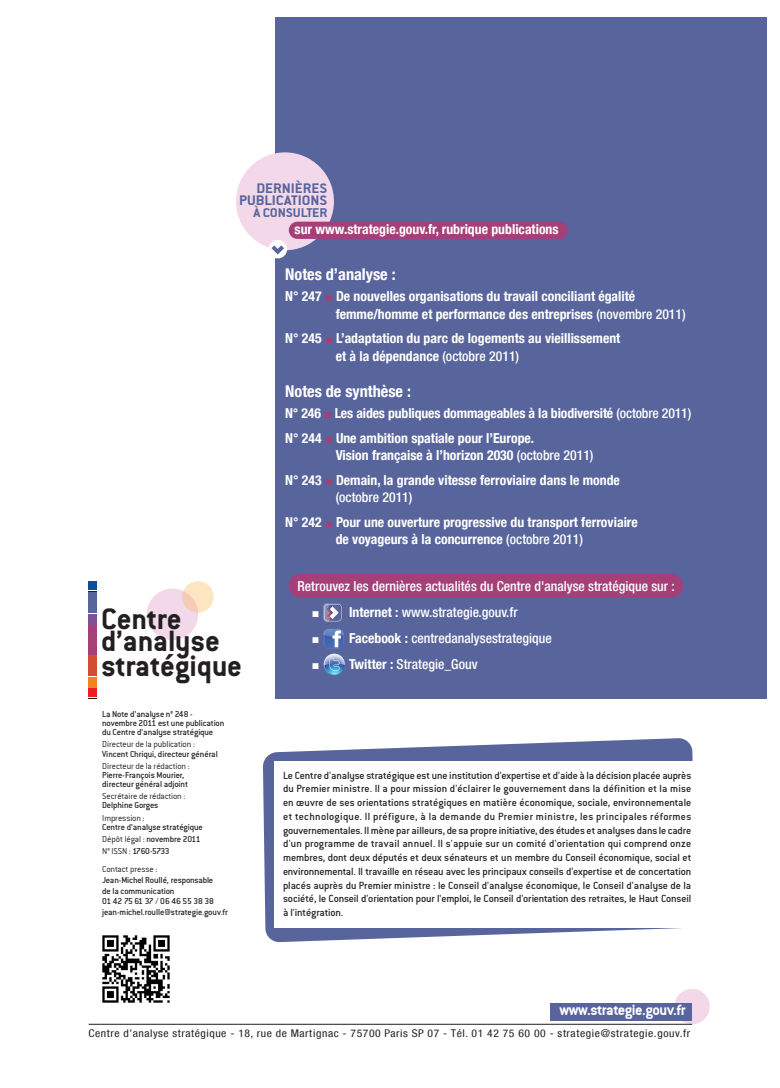
<style>
.page{position:relative;width:780px;height:1088px;background:#fff}
.page>*{position:absolute;margin:0;border:0;box-sizing:border-box;transform-origin:0 0}
.t1{font:700 32.25px/24.4px "Conduit ITC";letter-spacing:-.005em;color:#231f20}
.t2{font:700 condensed 16.25px "Helvetica Neue LT";color:#fff}
.t3{font:16.25px "Conduit ITCTT Bold";letter-spacing:-.025em;color:#fff}
.t4{font:15px/12.5px "Conduit ITCTT Bold";color:#58649c;text-align:right;scale:1.1 1}
.t5{font:700 condensed 13.75px/24.6px "Helvetica Neue LT";color:#fff}
.t6{font:500 condensed 13.75px "Helvetica Neue LT";color:#fff}
.t7{font:13.75px "Conduit ITCTT Bold";letter-spacing:-.01em;color:#58649c;scale:1.1 1}
.t8{font:13.75px "European Pi Three";color:#fff}
.t9{font:11.25px/13.8px "Conduit Md ITCTT Medium";letter-spacing:-.015em;color:#231f20;text-align:justify}
.t10{font:condensed 10.62px "Helvetica Neue LT";letter-spacing:.045em;color:#231f20;scale:1.1 1}
.t11{font:9.38px/9.2px "Conduit Md ITCTT Medium";letter-spacing:-.015em;color:#231f20}
.t12{font:9.38px "Conduit ITCTT Light";letter-spacing:-.015em;color:#231f20}
.s1{font-family:"European Pi Three";font-weight:400;font-stretch:normal;color:#a43f78}
.s2{font-weight:500}
.s3{font-weight:700}
.s4{font-family:"Conduit ITCTT Light"}
</style>
<div class="page">
<div style="left:275px;top:18px;width:492px;height:681px;background:#58649c"></div>
<div style="left:236px;top:152px;width:98px;height:98px;background:#f2d8e8;border-radius:50%"></div>
<div style="left:289px;top:222px;width:279px;height:17px;background:#a43f78;border-radius:9px"></div>
<div style="left:268px;top:240px;width:19px;height:18px;background:#fff;border-radius:50%"></div>
<svg style="left:271px;top:245px;width:13px;height:9px"></svg>
<div style="left:288px;top:574px;width:395px;height:23px;background:#a43f78;border-radius:12px"></div>
<img style="left:323px;top:629px;width:20px;height:19px;border-radius:5px">
<img style="left:323px;top:653px;width:22px;height:22px;border-radius:50%">
<svg style="left:323px;top:603px;width:19px;height:19px"></svg>
<svg style="left:323px;top:603px;width:18px;height:19px"></svg>
<svg style="left:263px;top:738px;width:430px;height:204px;fill:#58649c"></svg>
<div style="left:274px;top:761px;width:453px;height:167px;background:#fff"></div>
<div style="left:89px;top:581px;width:8px;height:9px;background:#0d4da1"></div>
<div style="left:89px;top:688px;width:8px;height:9px;background:#ee1d23"></div>
<div style="left:89px;top:593px;width:8px;height:20px;background:#58649c"></div>
<div style="left:89px;top:614px;width:8px;height:10px;background:#7e5195"></div>
<div style="left:89px;top:625px;width:8px;height:29px;background:#a43f78"></div>
<div style="left:89px;top:656px;width:8px;height:20px;background:#d34c34"></div>
<div style="left:89px;top:677px;width:8px;height:10px;background:#f58220"></div>
<div style="left:147px;top:588px;width:51px;height:52px;background:#f2d8e8;border-radius:50%"></div>
<svg style="left:182px;top:581px;width:31px;height:32px"></svg>
<div style="left:674px;top:989px;width:35px;height:35px;background:#f2d8e8;border-radius:50%"></div>
<div style="left:551px;top:1003px;width:141px;height:17px;background:#58649c"></div>
<hr style="left:89px;top:1024px;width:603px;height:1px;background:#231f20">
<img style="left:102px;top:935px;width:68px;height:68px">
<h3 class="t4" style="left:239px;top:182px;width:82px">deRNIèReS<br>PUBLICATIONS</h3>
<p class="t7" style="left:253px;top:205px;width:68px">À CONSULTeR</p>
<p class="t5" style="left:294px;top:216px;width:265px">sur www.strategie.gouv.fr, rubrique publications</p>
<h2 class="t2" style="left:285px;top:264px;width:112px">notes d’analyse :</h2>
<p class="t5" style="left:336px;top:287px;width:351px;line-height:17.5px;text-indent:-50px">n° 247 <span class="s1">g</span> De nouvelles organisations du travail conciliant égalité femme/homme et performance des entreprises <span class="s2">(novembre 2011)</span></p>
<p class="t5" style="left:336px;top:329px;width:286px;line-height:17.5px;text-indent:-50px">n° 245 <span class="s1">g</span> l’adaptation du parc de logements au vieillissement et à la dépendance <span class="s2">(octobre 2011)</span></p>
<h2 class="t2" style="left:285px;top:381px;width:127px">notes de synthèse :</h2>
<p class="t5" style="left:285px;top:401px;width:407px">n° 246 <span class="s1">g</span> les aides publiques dommageables à la biodiversité <span class="s2">(octobre 2011) </span>n° 244 <span class="s1">g</span> une ambition spatiale pour l’europe.</p>
<p class="t5" style="left:285px;top:443px;width:336px;text-indent:50px">vision française à l’horizon 2030 <span class="s2">(octobre 2011)<br></span>n° 243 <span class="s1">g</span> Demain, la grande vitesse ferroviaire dans le monde</p>
<p class="t5" style="left:285px;top:485px;width:354px;text-indent:50px"><span class="s2">(octobre 2011)<br></span>n° 242 <span class="s1">g</span> pour une ouverture progressive du transport ferroviaire</p>
<p class="t5" style="left:336px;top:527px;width:249px">de voyageurs à la concurrence <span class="s2">(octobre 2011)</span></p>
<p class="t6" style="left:297px;top:578px;width:379px">Retrouvez les dernières actualités du Centre d'analyse stratégique sur :</p>
<p class="t8" style="left:311px;top:604px;width:9px">g</p>
<p class="t6" style="left:349px;top:604px;width:170px"><span class="s3">internet :</span> www.strategie.gouv.fr</p>
<p class="t8" style="left:311px;top:630px;width:9px">g</p>
<p class="t6" style="left:349px;top:630px;width:204px"><span class="s3">Facebook :</span> centredanalysestrategique</p>
<p class="t8" style="left:311px;top:656px;width:9px">g</p>
<p class="t6" style="left:349px;top:655px;width:130px"><span class="s3">twitter :</span> Strategie_Gouv</p>
<h1 class="t1" style="left:101px;top:610px;width:82px">Centre</h1>
<h1 class="t1" style="left:101px;top:632px;width:142px">d’analyse stratégique</h1>
<p class="t11" style="left:102px;top:709px;width:124px">La Note d’analyse n° 248 - novembre 2011 est une publication du Centre d’analyse stratégique</p>
<p class="t12" style="left:102px;top:739px;width:94px">Directeur de la publication :</p>
<p class="t11" style="left:102px;top:749px;width:117px">Vincent Chriqui, directeur général</p>
<p class="t12" style="left:102px;top:760px;width:89px">Directeur de la rédaction :</p>
<p class="t11" style="left:102px;top:770px;width:87px">Pierre-François Mourier, directeur général adjoint</p>
<p class="t12" style="left:102px;top:790px;width:85px">Secrétaire de rédaction :</p>
<p class="t11" style="left:102px;top:801px;width:58px">Delphine Gorges</p>
<p class="t12" style="left:102px;top:812px;width:44px">Impression :</p>
<p class="t11" style="left:102px;top:820px;width:102px;line-height:12.1px">Centre d’analyse stratégique<br><span class="s4">Dépôt légal :</span> novembre 2011<br><span class="s4">N° ISSN :</span> 1760-5733</p>
<p class="t12" style="left:102px;top:864px;width:57px">Contact presse :</p>
<p class="t11" style="left:102px;top:874px;width:127px;line-height:10.6px">Jean-Michel Roullé, responsable<br>de la communication<br>0142756137/0646553838 jean-michel.roulle@strategie.gouv.fr</p>
<p class="t9" style="left:283px;top:768px;width:410px">Le Centre d'analyse stratégique est une institution d'expertise et d'aide à la décision placée auprès du Premier ministre. Il a pour mission d'éclairer le gouvernement dans la définition et la mise en œuvre de ses orientations stratégiques en matière économique, sociale, environnementale et technologique. Il préfigure, à la demande du Premier ministre, les principales réformes gouvernementales. Ilmène par ailleurs, de sa propre initiative, des études et analyses dans le cadre d'un programme de travail annuel. Il s'appuie sur un comité d'orientation qui comprend onze membres, dont deux députés et deux sénateurs et un membre du Conseil économique, social et environnemental. Il travaille en réseau avec les principaux conseils d'expertise et de concertation placés auprès du Premier ministre : le Conseil d'analyse économique, le Conseil d'analyse de la société, le Conseil d'orientation pour l'emploi, le Conseil d'orientation des retraites, le Haut Conseil à l'intégration.</p>
<h2 class="t3" style="left:559px;top:1000px;width:128px">www.strategie.gouv.fr</h2>
<p class="t10" style="left:89px;top:1027px;width:548px">Centre d’analyse stratégique - 18, rue de Martignac - 75700 Paris SP 07 - Tél. 01 42 75 60 00 - strategie@strategie.gouv.fr</p>
</div>
